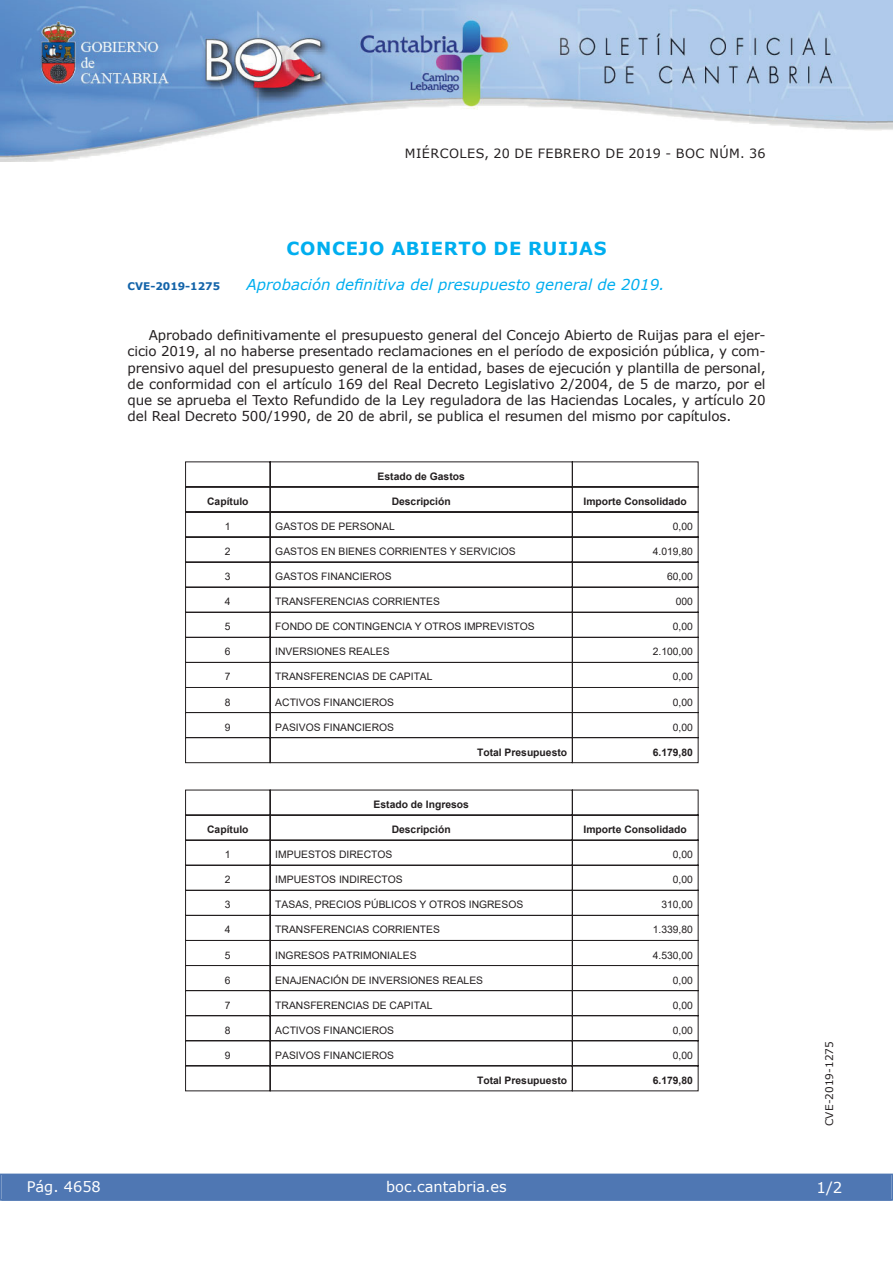
<style>
.page{position:relative;width:893px;height:1263px;background:#fff}
.page>*{position:absolute;margin:0;border:0;box-sizing:border-box;transform-origin:0 0}
.t1{font:700 18px "Verdana";letter-spacing:.035em;color:#00aeef}
.t2{font:italic 15px "Verdana";color:#00aeef}
.t3{font:15px "Verdana";color:#fff}
.t4{font:14.55px "Verdana";color:#fff}
.t5{font:13.5px/16.2px "Verdana";letter-spacing:-.01em;color:#231f20;text-align:justify}
.t6{font:12.75px "Verdana";letter-spacing:.035em;color:#231f20}
.t7{font:10.5px "Verdana";color:#231f20}
.t8{font:700 10.5px "Verdana";color:#1263a9}
.t9{font:10.35px "Arial";color:#231f20}
.t10{font:700 10.35px "Arial";color:#231f20}
</style>
<div class="page">
<img style="left:0;top:0;width:893px;height:161px">
<div style="left:1px;top:1174px;width:890px;height:27px;background:#4f77b3"></div>
<div style="left:0;top:1174px;width:893px;height:27px;border:1px solid #4f77b3"></div>
<svg style="left:185px;top:461px;width:514px;height:302px"></svg>
<svg style="left:185px;top:789px;width:514px;height:303px"></svg>
<p class="t6" style="left:405px;top:145px;width:362px">MIÉRCOLES, 20 DE FEBRERO DE 2019 - BOC NÚM. 36</p>
<h1 class="t1" style="left:287px;top:237px;width:321px">CONCEJO ABIERTO DE RUIJAS</h1>
<p class="t8" style="left:128px;top:279px;width:94px">CVE-2019-1275</p>
<h2 class="t2" style="left:247px;top:275px;width:419px">Aprobación definitiva del presupuesto general de 2019.</h2>
<p class="t5" style="left:128px;top:327px;width:639px;text-indent:21px">Aprobado definitivamente el presupuesto general del Concejo Abierto de Ruijas para el ejer&shy;cicio 2019, al no haberse presentado reclamaciones en el período de exposición pública, y com&shy;prensivo aquel del presupuesto general de la entidad, bases de ejecución y plantilla de personal, de conformidad con el artículo 169 del Real Decreto Legislativo 2/2004, de 5 de marzo, por el que se aprueba el Texto Refundido de la Ley reguladora de las Haciendas Locales, y artículo 20 del Real Decreto 500/1990, de 20 de abril, se publica el resumen del mismo por capítulos.</p>
<p class="t10" style="left:378px;top:471px;width:89px">Estado de Gastos</p>
<p class="t10" style="left:207px;top:496px;width:43px">Capítulo</p>
<p class="t10" style="left:392px;top:496px;width:61px">Descripción</p>
<p class="t10" style="left:583px;top:496px;width:105px">Importe Consolidado</p>
<p class="t9" style="left:225px;top:521px;width:7px">1</p>
<p class="t9" style="left:275px;top:521px;width:121px">GASTOS DE PERSONAL</p>
<p class="t9" style="left:673px;top:521px;width:22px">0,00</p>
<p class="t9" style="left:225px;top:546px;width:7px">2</p>
<p class="t9" style="left:275px;top:546px;width:242px">GASTOS EN BIENES CORRIENTES Y SERVICIOS</p>
<p class="t9" style="left:653px;top:546px;width:42px">4.019,80</p>
<p class="t9" style="left:225px;top:571px;width:7px">3</p>
<p class="t9" style="left:275px;top:571px;width:118px">GASTOS FINANCIEROS</p>
<p class="t9" style="left:667px;top:571px;width:27px">60,00</p>
<p class="t9" style="left:225px;top:596px;width:7px">4</p>
<p class="t9" style="left:275px;top:596px;width:166px">TRANSFERENCIAS CORRIENTES</p>
<p class="t9" style="left:676px;top:596px;width:19px">000</p>
<p class="t9" style="left:225px;top:621px;width:7px">5</p>
<p class="t9" style="left:275px;top:621px;width:261px">FONDO DE CONTINGENCIA Y OTROS IMPREVISTOS</p>
<p class="t9" style="left:673px;top:621px;width:22px">0,00</p>
<p class="t9" style="left:225px;top:646px;width:7px">6</p>
<p class="t9" style="left:275px;top:646px;width:116px">INVERSIONES REALES</p>
<p class="t9" style="left:653px;top:646px;width:42px">2.100,00</p>
<p class="t9" style="left:225px;top:671px;width:7px">7</p>
<p class="t9" style="left:275px;top:671px;width:159px">TRANSFERENCIAS DE CAPITAL</p>
<p class="t9" style="left:673px;top:671px;width:22px">0,00</p>
<p class="t9" style="left:225px;top:696px;width:7px">8</p>
<p class="t9" style="left:275px;top:696px;width:120px">ACTIVOS FINANCIEROS</p>
<p class="t9" style="left:673px;top:696px;width:22px">0,00</p>
<p class="t9" style="left:225px;top:721px;width:7px">9</p>
<p class="t9" style="left:275px;top:721px;width:120px">PASIVOS FINANCIEROS</p>
<p class="t9" style="left:673px;top:721px;width:22px">0,00</p>
<p class="t10" style="left:477px;top:746px;width:92px">Total Presupuesto</p>
<p class="t10" style="left:653px;top:746px;width:42px">6.179,80</p>
<p class="t10" style="left:374px;top:799px;width:97px">Estado de Ingresos</p>
<p class="t10" style="left:207px;top:824px;width:43px">Capítulo</p>
<p class="t10" style="left:392px;top:824px;width:61px">Descripción</p>
<p class="t10" style="left:583px;top:824px;width:105px">Importe Consolidado</p>
<p class="t9" style="left:225px;top:849px;width:7px">1</p>
<p class="t9" style="left:275px;top:849px;width:119px">IMPUESTOS DIRECTOS</p>
<p class="t9" style="left:673px;top:849px;width:22px">0,00</p>
<p class="t9" style="left:225px;top:874px;width:7px">2</p>
<p class="t9" style="left:275px;top:874px;width:129px">IMPUESTOS INDIRECTOS</p>
<p class="t9" style="left:673px;top:874px;width:22px">0,00</p>
<p class="t9" style="left:225px;top:899px;width:7px">3</p>
<p class="t9" style="left:275px;top:899px;width:249px">TASAS, PRECIOS PÚBLICOS Y OTROS INGRESOS</p>
<p class="t9" style="left:661px;top:899px;width:33px">310,00</p>
<p class="t9" style="left:225px;top:924px;width:7px">4</p>
<p class="t9" style="left:275px;top:924px;width:166px">TRANSFERENCIAS CORRIENTES</p>
<p class="t9" style="left:653px;top:924px;width:42px">1.339,80</p>
<p class="t9" style="left:225px;top:949px;width:7px">5</p>
<p class="t9" style="left:275px;top:949px;width:143px">INGRESOS PATRIMONIALES</p>
<p class="t9" style="left:653px;top:949px;width:42px">4.530,00</p>
<p class="t9" style="left:225px;top:974px;width:7px">6</p>
<p class="t9" style="left:275px;top:974px;width:209px">ENAJENACIÓN DE INVERSIONES REALES</p>
<p class="t9" style="left:673px;top:974px;width:22px">0,00</p>
<p class="t9" style="left:225px;top:999px;width:7px">7</p>
<p class="t9" style="left:275px;top:999px;width:159px">TRANSFERENCIAS DE CAPITAL</p>
<p class="t9" style="left:673px;top:999px;width:22px">0,00</p>
<p class="t9" style="left:225px;top:1024px;width:7px">8</p>
<p class="t9" style="left:275px;top:1024px;width:120px">ACTIVOS FINANCIEROS</p>
<p class="t9" style="left:673px;top:1024px;width:22px">0,00</p>
<p class="t9" style="left:225px;top:1049px;width:7px">9</p>
<p class="t9" style="left:275px;top:1049px;width:120px">PASIVOS FINANCIEROS</p>
<p class="t9" style="left:673px;top:1049px;width:22px">0,00</p>
<p class="t10" style="left:477px;top:1075px;width:92px">Total Presupuesto</p>
<p class="t10" style="left:653px;top:1075px;width:42px">6.179,80</p>
<h3 class="t4" style="left:27px;top:1177px;width:76px">Pág. 4658</h3>
<h3 class="t4" style="left:386px;top:1178px;width:122px">boc.cantabria.es</h3>
<p class="t7" style="left:823px;top:1126px;width:87px;rotate:-90deg">CVE-2019-1275</p>
<h2 class="t3" style="left:816px;top:1178px;width:27px">1/2</h2>
</div>
